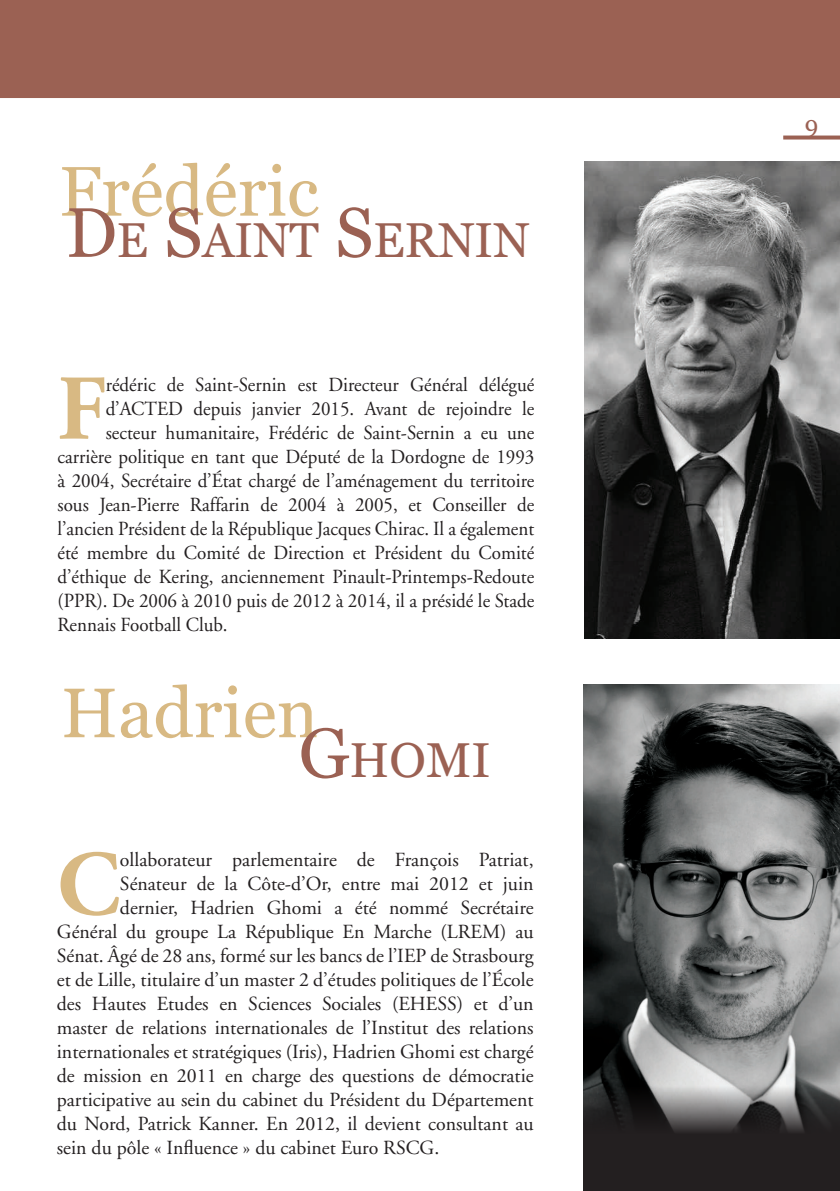
<style>
.page{position:relative;width:840px;height:1191px;background:#fff}
.page>*{position:absolute;margin:0;border:0;box-sizing:border-box;transform-origin:0 0}
.texte{font:700 92.4px "Adobe Garamond";color:#d8b983;scale:.95 1}
.texte-2{font:700 92.4px "Adobe Garamond";color:#d8b983}
.t1{font:70px "Georgia";color:#d8b983}
.t2{font:49px "Georgia";color:#9b6153}
.t3{font:24px "Georgia";color:#9b6153}
.texte-3{font:20px "Adobe Garamond";color:#231f20}
.texte-4{font:20px "Adobe Garamond";color:#231f20;scale:.95 1}
.s1{font-size:70px}
</style>
<div class="page">
<div style="left:0;top:0;width:839px;height:98px;background:#9b6153"></div>
<svg style="left:783px;top:135px;width:56px;height:4px"></svg>
<img style="left:584px;top:162px;width:255px;height:477px">
<img style="left:583px;top:684px;width:256px;height:401px">
<svg style="left:583px;top:1085px;width:256px;height:106px;fill:#231f20"></svg>
<p class="t1" style="left:59px;top:140px;width:261px">Frédéric</p>
<p class="t2" style="left:66px;top:204px;width:464px"><span class="s1">D</span>E <span class="s1">S</span>AINT <span class="s1">S</span>ERNIN</p>
<p class="texte" style="left:58px;top:359px;width:52px">F</p>
<p class="texte-4" style="left:106px;top:373px;width:452px">rédéric de Saint-Sernin est Directeur Général délégué</p>
<p class="texte-4" style="left:106px;top:397px;width:452px">d’ACTED depuis janvier 2015. Avant de rejoindre le</p>
<p class="texte-4" style="left:106px;top:421px;width:452px">secteur humanitaire, Frédéric de Saint-Sernin a eu une</p>
<p class="texte-4" style="left:58px;top:445px;width:503px">carrière politique en tant que Député de la Dordogne de 1993</p>
<p class="texte-4" style="left:58px;top:469px;width:503px">à 2004, Secrétaire d’État chargé de l’aménagement du territoire</p>
<p class="texte-4" style="left:58px;top:493px;width:503px">sous Jean-Pierre Raffarin de 2004 à 2005, et Conseiller de</p>
<p class="texte-4" style="left:58px;top:517px;width:503px">l’ancien Président de la République Jacques Chirac. Il a également</p>
<p class="texte-4" style="left:58px;top:541px;width:503px">été membre du Comité de Direction et Président du Comité</p>
<p class="texte-4" style="left:58px;top:565px;width:503px">d’éthique de Kering, anciennement Pinault-Printemps-Redoute</p>
<p class="texte-4" style="left:58px;top:589px;width:503px">(PPR). De 2006 à 2010 puis de 2012 à 2014, il a présidé le Stade</p>
<p class="texte-4" style="left:58px;top:613px;width:180px">Rennais Football Club.</p>
<p class="t1" style="left:61px;top:662px;width:258px">Hadrien</p>
<p class="t2" style="left:298px;top:724px;width:193px"><span class="s1">G</span>HOMI</p>
<p class="texte-2" style="left:57px;top:834px;width:65px">C</p>
<p class="texte-3" style="left:120px;top:849px;width:415px">ollaborateur parlementaire de François Patriat,</p>
<p class="texte-3" style="left:120px;top:873px;width:415px">Sénateur de la Côte-d’Or, entre mai 2012 et juin</p>
<p class="texte-3" style="left:120px;top:897px;width:415px">dernier, Hadrien Ghomi a été nommé Secrétaire</p>
<p class="texte-3" style="left:57px;top:921px;width:478px">Général du groupe La République En Marche (LREM) au</p>
<p class="texte-3" style="left:57px;top:945px;width:478px">Sénat. Âgé de 28 ans, formé sur les bancs de l’IEP de Strasbourg</p>
<p class="texte-3" style="left:57px;top:969px;width:478px">et de Lille, titulaire d’un master 2 d’études politiques de l’École</p>
<p class="texte-3" style="left:57px;top:993px;width:478px">des Hautes Etudes en Sciences Sociales (EHESS) et d’un</p>
<p class="texte-3" style="left:57px;top:1017px;width:478px">master de relations internationales de l’Institut des relations</p>
<p class="texte-3" style="left:57px;top:1041px;width:478px">internationales et stratégiques (Iris), Hadrien Ghomi est chargé</p>
<p class="texte-3" style="left:57px;top:1065px;width:478px">de mission en 2011 en charge des questions de démocratie</p>
<p class="texte-3" style="left:57px;top:1089px;width:478px">participative au sein du cabinet du Président du Département</p>
<p class="texte-3" style="left:57px;top:1113px;width:478px">du Nord, Patrick Kanner. En 2012, il devient consultant au</p>
<p class="texte-3" style="left:57px;top:1137px;width:384px">sein du pôle « Influence » du cabinet Euro RSCG.</p>
<p class="t3" style="left:804px;top:107px;width:15px">9</p>
</div>
